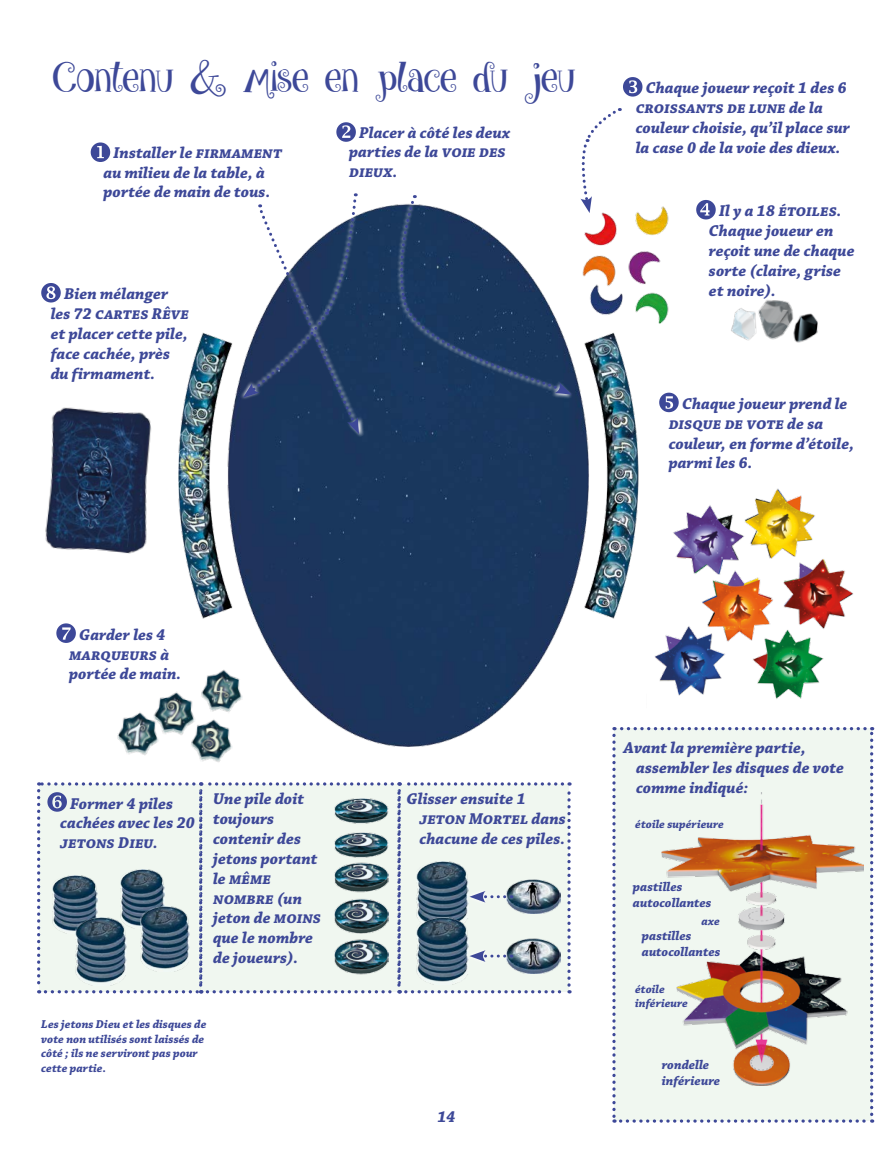
<style>
.page{position:relative;width:893px;height:1149px;background:#fff}
.page>*{position:absolute;margin:0;border:0;box-sizing:border-box;transform-origin:0 0}
.t1{font:42px "give me some sugar";letter-spacing:-.01em;color:#3d4898}
.t2{font:italic 700 16.5px/19.8px "Chaparral Pro";color:#3d4898}
.t3{font:italic 700 13.2px/15.9px "Chaparral Pro";color:#3d4898}
.t4{font:italic 700 12px/14.4px "Chaparral Pro";letter-spacing:.015em;color:#3d4898}
</style>
<div class="page">
<img style="left:178px;top:206px;width:493px;height:541px">
<hr style="left:892px;top:968px;width:1px;height:63px;background:#a8afd3">
<img style="left:45px;top:407px;width:106px;height:147px">
<img style="left:731px;top:300px;width:87px;height:43px">
<img style="left:117px;top:712px;width:42px;height:43px">
<img style="left:152px;top:689px;width:46px;height:48px">
<img style="left:189px;top:716px;width:46px;height:46px">
<img style="left:199px;top:667px;width:46px;height:47px">
<img style="left:647px;top:475px;width:206px;height:240px">
<svg style="left:378px;top:204px;width:246px;height:202px;background:#254266"></svg>
<svg style="left:91px;top:142px;width:19px;height:20px"></svg>
<svg style="left:336px;top:122px;width:20px;height:20px"></svg>
<svg style="left:41px;top:283px;width:20px;height:19px"></svg>
<svg style="left:226px;top:193px;width:152px;height:248px"></svg>
<svg style="left:659px;top:392px;width:20px;height:20px"></svg>
<svg style="left:696px;top:200px;width:20px;height:19px"></svg>
<svg style="left:612px;top:726px;width:261px;height:396px"></svg>
<img style="left:662px;top:792px;width:201px;height:292px">
<svg style="left:56px;top:623px;width:20px;height:19px"></svg>
<svg style="left:398px;top:77px;width:244px;height:317px"></svg>
<svg style="left:37px;top:782px;width:534px;height:211px"></svg>
<h1 class="t1" style="left:53px;top:55px;width:524px">Contenu &amp; mise en place du jeu</h1>
<p class="t2" style="left:103px;top:143px;width:180px;text-indent:10px">Installer le firmament au milieu de la table, à portée de main de tous.</p>
<p class="t2" style="left:51px;top:285px;width:140px;text-indent:13px">Bien mélanger les 72 cartes Rêve et placer cette pile, face cachée, près du firmament.</p>
<p class="t2" style="left:349px;top:123px;width:163px;text-indent:10px">Placer à côté les deux parties de la voie des dieux.</p>
<p class="t2" style="left:636px;top:79px;width:216px;text-indent:10px">Chaque joueur reçoit 1 des 6 croissants de lune de la couleur choisie, qu’il place sur la case 0 de la voie des dieux.</p>
<p class="t2" style="left:709px;top:202px;width:147px;text-indent:10px">Il y a 18 étoiles.<br>Chaque joueur en reçoit une de chaque sorte (claire, grise et noire).</p>
<p class="t2" style="left:669px;top:394px;width:187px;text-indent:13px">Chaque joueur prend le disque de vote de sa couleur, en forme d’étoile, parmi les 6.</p>
<p class="t2" style="left:69px;top:625px;width:114px;text-indent:10px">Garder les 4 marqueurs à portée de main.</p>
<p class="t2" style="left:60px;top:794px;width:136px;text-indent:10px">Former 4 piles cachées avec les 20 jetons Dieu.</p>
<p class="t2" style="left:213px;top:789px;width:110px">Une pile doit toujours contenir des jetons portant le même nombre (un jeton de moins que le nombre de joueurs).</p>
<p class="t2" style="left:419px;top:789px;width:148px;text-indent:-13px">Glisser ensuite 1 jeton Mortel dans chacune de ces piles.</p>
<p class="t4" style="left:41px;top:1017px;width:167px">Les jetons Dieu et les disques de vote non utilisés sont laissés de côté ; ils ne serviront pas pour cette partie.</p>
<p class="t2" style="left:437px;top:1106px;width:20px">14</p>
<p class="t2" style="left:636px;top:738px;width:209px;text-indent:-13px">Avant la première partie, assembler les disques de vote comme indiqué:</p>
<p class="t4" style="left:635px;top:817px;width:90px">étoile supérieure</p>
<p class="t3" style="left:633px;top:879px;width:80px">pastilles autocollantes</p>
<p class="t3" style="left:642px;top:928px;width:80px">pastilles autocollantes</p>
<p class="t4" style="left:702px;top:914px;width:20px">axe</p>
<p class="t4" style="left:635px;top:982px;width:54px">étoile inférieure</p>
<p class="t3" style="left:662px;top:1057px;width:60px">rondelle inférieure</p>
</div>
